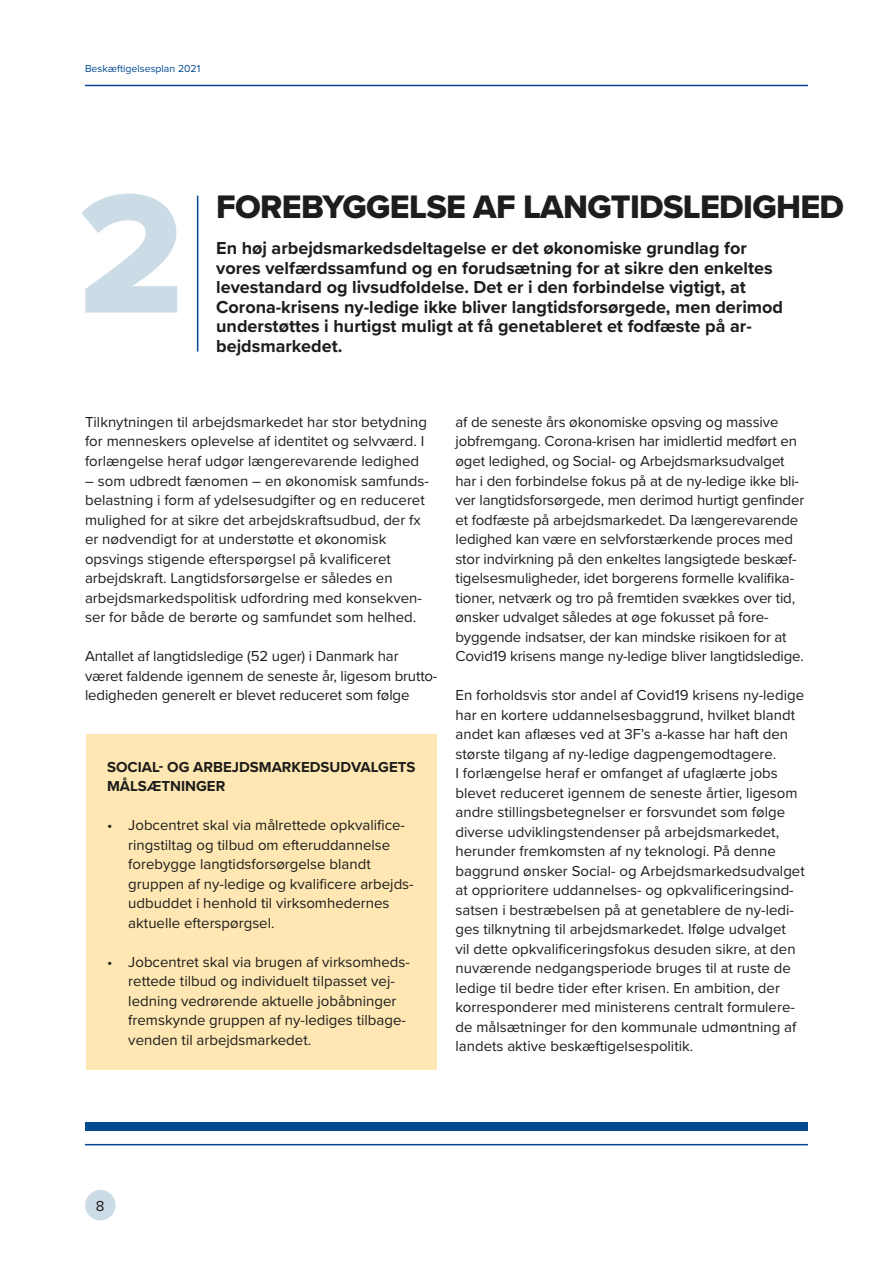
<style>
.page{position:relative;width:893px;height:1263px;background:#fff}
.page>*{position:absolute;margin:0;border:0;box-sizing:border-box;transform-origin:0 0}
.Rubrik_H2{font:33.75px "Proxima Nova Extrabld";letter-spacing:-.02em;color:#1d1d1b}
.Manchet{font:700 18px/19.5px "Proxima Nova";color:#1d1d1b}
.Brød{font:15px/19.5px "Proxima Nova";color:#1d1d1b}
.Faktaboks_Bullits{font:15px/19.5px "Proxima Nova";color:#1d1d1b}
.Underrubrik_H3{font:700 15px/19.5px "Proxima Nova";color:#1d1d1b}
.t1{font:10.5px "Proxima Nova";color:#004890}
</style>
<div class="page">
<div style="left:85px;top:1190px;width:31px;height:30px;background:#ccdce7;border-radius:50%"></div>
<div style="left:85px;top:1123px;width:723px;height:8px;background:#004890"></div>
<hr style="left:85px;top:85px;width:723px;height:1px;background:#004890">
<hr style="left:85px;top:1144px;width:723px;height:1px;background:#004890">
<svg style="left:81px;top:194px;width:96px;height:119px"></svg>
<hr style="left:197px;top:196px;width:1px;height:156px;background:#004890">
<div style="left:86px;top:734px;width:351px;height:336px;background:#ffe7b3"></div>
<p class="t1" style="left:85px;top:61px;width:117px">Beskæftigelsesplan 2021</p>
<h2 class="Rubrik_H2" style="left:216px;top:182px;width:629px">FOREBYGGELSE AF LANGTIDSLEDIGHED</h2>
<p class="Manchet" style="left:216px;top:238px;width:568px">En høj arbejdsmarkedsdeltagelse er det økonomiske grundlag for vores velfærdssamfund og en forudsætning for at sikre den enkeltes levestandard og livsudfoldelse. Det er i den forbindelse vigtigt, at Corona-krisens ny-ledige ikke bliver langtidsforsørgede, men derimod understøttes i hurtigst muligt at få genetableret et fodfæste på ar&shy;bejdsmarkedet.</p>
<p class="Brød" style="left:85px;top:412px;width:343px">Tilknytningen til arbejdsmarkedet har stor betydning for menneskers oplevelse af identitet og selvværd. I forlængelse heraf udgør længerevarende ledighed</p>
<p class="Brød" style="left:85px;top:470px;width:345px">– som udbredt fænomen – en økonomisk samfunds&shy;belastning i form af ydelsesudgifter og en reduceret mulighed for at sikre det arbejdskraftsudbud, der fx er nødvendigt for at understøtte et økonomisk opsvings stigende efterspørgsel på kvalificeret arbejdskraft. Langtidsforsørgelse er således en arbejdsmarkedspolitisk udfordring med konsekven&shy;ser for både de berørte og samfundet som helhed.</p>
<p class="Brød" style="left:85px;top:646px;width:354px">Antallet af langtidsledige (52 uger) i Danmark har været faldende igennem de seneste år, ligesom brutto&shy;ledigheden generelt er blevet reduceret som følge</p>
<h3 class="Underrubrik_H3" style="left:107px;top:757px;width:310px">SOCIAL- OG ARBEJDSMARKEDSUDVALGETS<br>MÅLSÆTNINGER</h3>
<p class="Faktaboks_Bullits" style="left:128px;top:815px;width:287px;text-indent:-21px">• Jobcentret skal via målrettede opkvalifice&shy;ringstiltag og tilbud om efteruddannelse forebygge langtidsforsørgelse blandt gruppen af ny-ledige og kvalificere arbejds&shy;udbuddet i henhold til virksomhedernes aktuelle efterspørgsel.</p>
<p class="Faktaboks_Bullits" style="left:128px;top:951px;width:283px;text-indent:-21px">• Jobcentret skal via brugen af virksomheds&shy;rettede tilbud og individuelt tilpasset vej&shy;ledning vedrørende aktuelle jobåbninger fremskynde gruppen af ny-lediges tilbage&shy;venden til arbejdsmarkedet.</p>
<p class="Brød" style="left:455px;top:412px;width:350px">af de seneste års økonomiske opsving og massive jobfremgang. Corona-krisen har imidlertid medført en øget ledighed, og Social- og Arbejdsmarksudvalget har i den forbindelse fokus på at de ny-ledige ikke bli&shy;ver langtidsforsørgede, men derimod hurtigt genfinder et fodfæste på arbejdsmarkedet. Da længerevarende ledighed kan være en selvforstærkende proces med stor indvirkning på den enkeltes langsigtede beskæf&shy;tigelsesmuligheder, idet borgerens formelle kvalifika&shy;tioner, netværk og tro på fremtiden svækkes over tid, ønsker udvalget således at øge fokusset på fore&shy;byggende indsatser, der kan mindske risikoen for at Covid19 krisens mange ny-ledige bliver langtidsledige.</p>
<p class="Brød" style="left:455px;top:685px;width:351px">En forholdsvis stor andel af Covid19 krisens ny-ledige har en kortere uddannelsesbaggrund, hvilket blandt andet kan aflæses ved at 3F’s a-kasse har haft den største tilgang af ny-ledige dagpengemodtagere.<br>I forlængelse heraf er omfanget af ufaglærte jobs blevet reduceret igennem de seneste årtier, ligesom andre stillingsbetegnelser er forsvundet som følge diverse udviklingstendenser på arbejdsmarkedet, herunder fremkomsten af ny teknologi. På denne baggrund ønsker Social- og Arbejdsmarkedsudvalget at opprioritere uddannelses- og opkvalificeringsind&shy;satsen i bestræbelsen på at genetablere de ny-ledi&shy;ges tilknytning til arbejdsmarkedet. Ifølge udvalget<br>vil dette opkvalificeringsfokus desuden sikre, at den nuværende nedgangsperiode bruges til at ruste de ledige til bedre tider efter krisen. En ambition, der korresponderer med ministerens centralt formulere&shy;de målsætninger for den kommunale udmøntning af landets aktive beskæftigelsespolitik.</p>
<p class="Brød" style="left:96px;top:1196px;width:10px">8</p>
</div>
